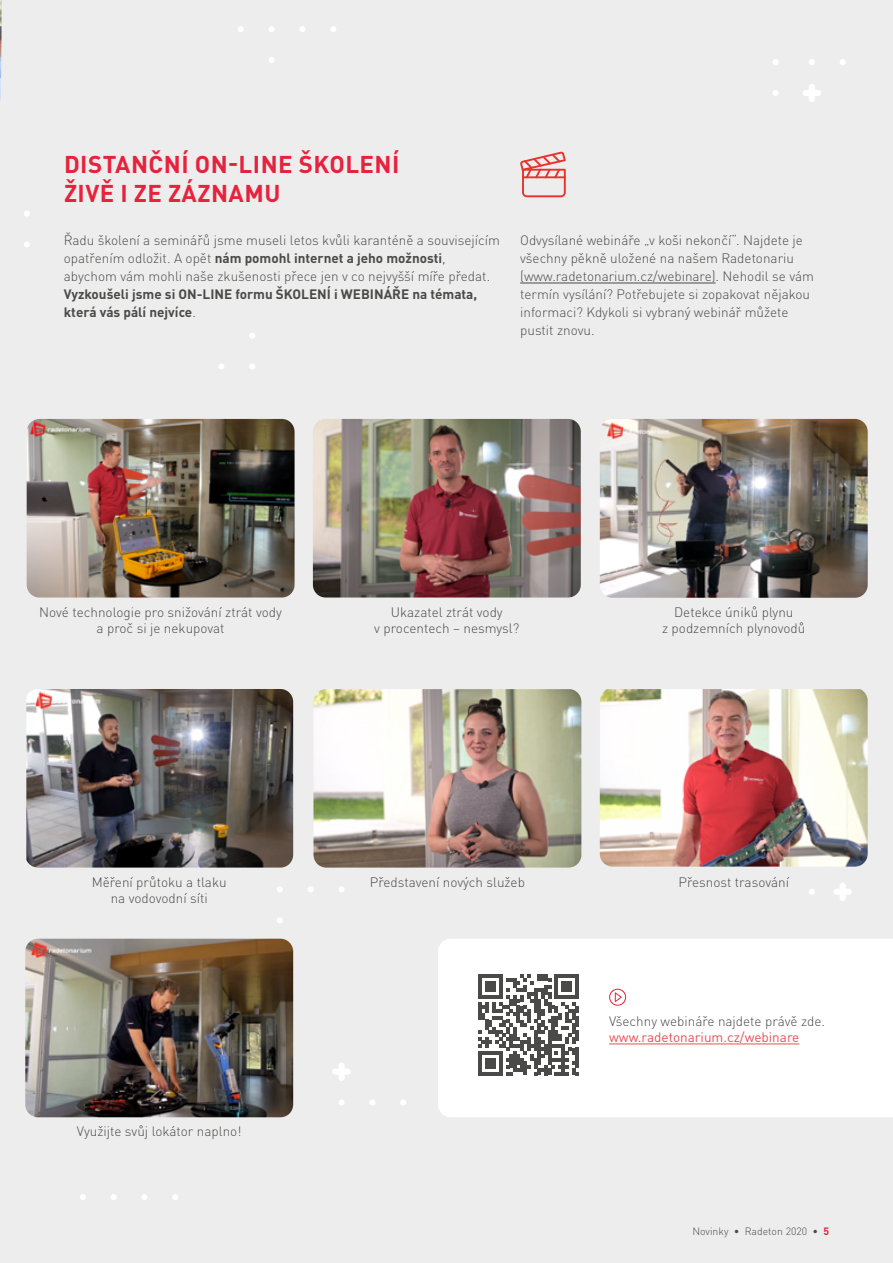
<style>
.page{position:relative;width:893px;height:1263px;background:#ededed}
.page>*{position:absolute;margin:0;border:0;box-sizing:border-box;transform-origin:0 0}
.t1{font:700 24px/28.8px "DIN Pro";letter-spacing:.02em;color:#e6223d}
.t2{font:300 13.5px/18px "DIN Pro";color:#4a4a49;text-align:center}
.t3{font:700 13.5px/18px "DIN Pro";color:#4a4a49}
.t4{font:13.5px "DIN Pro";color:#ea4f53}
.t5{font:300 10.5px "DIN Pro";color:#4a4a49}
.s1{font-weight:700}
.s2{font-weight:300}
.s3{font-weight:700;color:#e6223d}
</style>
<div class="page">
<div style="left:438px;top:939px;width:455px;height:178px;background:#fff"></div>
<svg style="left:269px;top:57px;width:6px;height:6px"></svg>
<svg style="left:330px;top:26px;width:6px;height:6px"></svg>
<svg style="left:269px;top:26px;width:6px;height:6px"></svg>
<svg style="left:238px;top:26px;width:6px;height:6px"></svg>
<div style="left:299px;top:26px;width:7px;height:6px;background:#fff;border-radius:50%"></div>
<svg style="left:249px;top:333px;width:6px;height:6px"></svg>
<div style="left:249px;top:363px;width:6px;height:7px;background:#fff;border-radius:50%"></div>
<div style="left:218px;top:363px;width:6px;height:7px;background:#fff;border-radius:50%"></div>
<div style="left:24px;top:241px;width:6px;height:7px;background:#fff;border-radius:50%"></div>
<div style="left:24px;top:210px;width:6px;height:7px;background:#fff;border-radius:50%"></div>
<svg style="left:840px;top:59px;width:6px;height:6px"></svg>
<svg style="left:809px;top:59px;width:6px;height:6px"></svg>
<div style="left:772px;top:90px;width:7px;height:6px;background:#fff;border-radius:50%"></div>
<div style="left:772px;top:59px;width:7px;height:6px;background:#fff;border-radius:50%"></div>
<svg style="left:803px;top:84px;width:18px;height:18px"></svg>
<svg style="left:369px;top:1100px;width:6px;height:5px"></svg>
<svg style="left:400px;top:1100px;width:6px;height:5px"></svg>
<div style="left:338px;top:1099px;width:7px;height:6px;background:#fff;border-radius:50%"></div>
<svg style="left:80px;top:1194px;width:6px;height:6px"></svg>
<svg style="left:111px;top:1194px;width:6px;height:6px"></svg>
<svg style="left:141px;top:1194px;width:6px;height:6px"></svg>
<svg style="left:172px;top:1194px;width:6px;height:6px"></svg>
<svg style="left:332px;top:1063px;width:19px;height:18px"></svg>
<svg style="left:277px;top:917px;width:6px;height:6px"></svg>
<div style="left:338px;top:886px;width:7px;height:6px;background:#fff;border-radius:50%"></div>
<svg style="left:277px;top:886px;width:6px;height:6px"></svg>
<svg style="left:308px;top:886px;width:6px;height:6px"></svg>
<svg style="left:809px;top:889px;width:6px;height:6px"></svg>
<svg style="left:834px;top:883px;width:18px;height:18px"></svg>
<img style="left:27px;top:419px;width:268px;height:178px">
<img style="left:25px;top:939px;width:268px;height:178px">
<img style="left:600px;top:419px;width:268px;height:179px">
<img style="left:313px;top:419px;width:268px;height:178px">
<img style="left:313px;top:689px;width:268px;height:178px">
<img style="left:600px;top:689px;width:268px;height:178px">
<img style="left:26px;top:689px;width:267px;height:178px">
<svg style="left:478px;top:974px;width:101px;height:101px;background:#979796"></svg>
<img style="left:0;top:0;width:2px;height:100px">
<hr style="left:520px;top:283px;width:196px;height:1px;background:#4a4a49">
<svg style="left:520px;top:151px;width:46px;height:46px"></svg>
<hr style="left:609px;top:1043px;width:190px;height:1px;background:#ea4f53">
<svg style="left:609px;top:989px;width:17px;height:17px"></svg>
<h1 class="t1" style="left:64px;top:147px;width:337px">DISTANČNÍ ON-LINE ŠKOLENÍ<br>ŽIVĚ I ZE ZÁZNAMU</h1>
<p class="t2" style="left:64px;top:230px;width:438px;text-align:left">Řadu školení a seminářů jsme museli letos kvůli karanténě a souvisejícím opatřením odložit. A opět <span class="s1">nám pomohl internet a jeho možnosti</span>, abychom vám mohli naše zkušenosti přece jen v co nejvyšší míře předat.</p>
<p class="t3" style="left:64px;top:284px;width:415px">Vyzkoušeli jsme si ON-LINE formu ŠKOLENÍ i WEBINÁŘE na témata, která vás pálí nejvíce<span class="s2">.</span></p>
<p class="t2" style="left:520px;top:230px;width:295px;text-align:left">Odvysílané webináře „v koši nekončí“. Najdete je všechny pěkně uložené na našem Radetonariu (www.radetonarium.cz/webinare). Nehodil se vám termín vysílání? Potřebujete si zopakovat nějakou informaci? Kdykoli si vybraný webinář můžete pustit znovu.</p>
<p class="t2" style="left:39px;top:602px;width:244px;line-height:16.2px">Nové technologie pro snižování ztrát vody a proč si je nekupovat</p>
<p class="t2" style="left:374px;top:602px;width:147px;line-height:16.2px">Ukazatel ztrát vody<br>v procentech – nesmysl?</p>
<p class="t2" style="left:662px;top:602px;width:145px;line-height:16.2px">Detekce úniků plynu<br>z podzemních plynovodů</p>
<p class="t2" style="left:92px;top:873px;width:136px;line-height:16.2px">Měření průtoku a tlaku na vodovodní síti</p>
<p class="t2" style="left:370px;top:872px;width:157px">Představení nových služeb</p>
<p class="t2" style="left:77px;top:1121px;width:166px">Využijte svůj lokátor naplno!</p>
<p class="t2" style="left:678px;top:872px;width:112px">Přesnost trasování</p>
<p class="t2" style="left:609px;top:1011px;width:217px">Všechny webináře najdete právě zde.</p>
<p class="t4" style="left:609px;top:1026px;width:192px">www.radetonarium.cz/webinare</p>
<p class="t5" style="left:692px;top:1223px;width:138px">Novinky • Radeton 2020 • <span class="s3">5</span></p>
</div>
